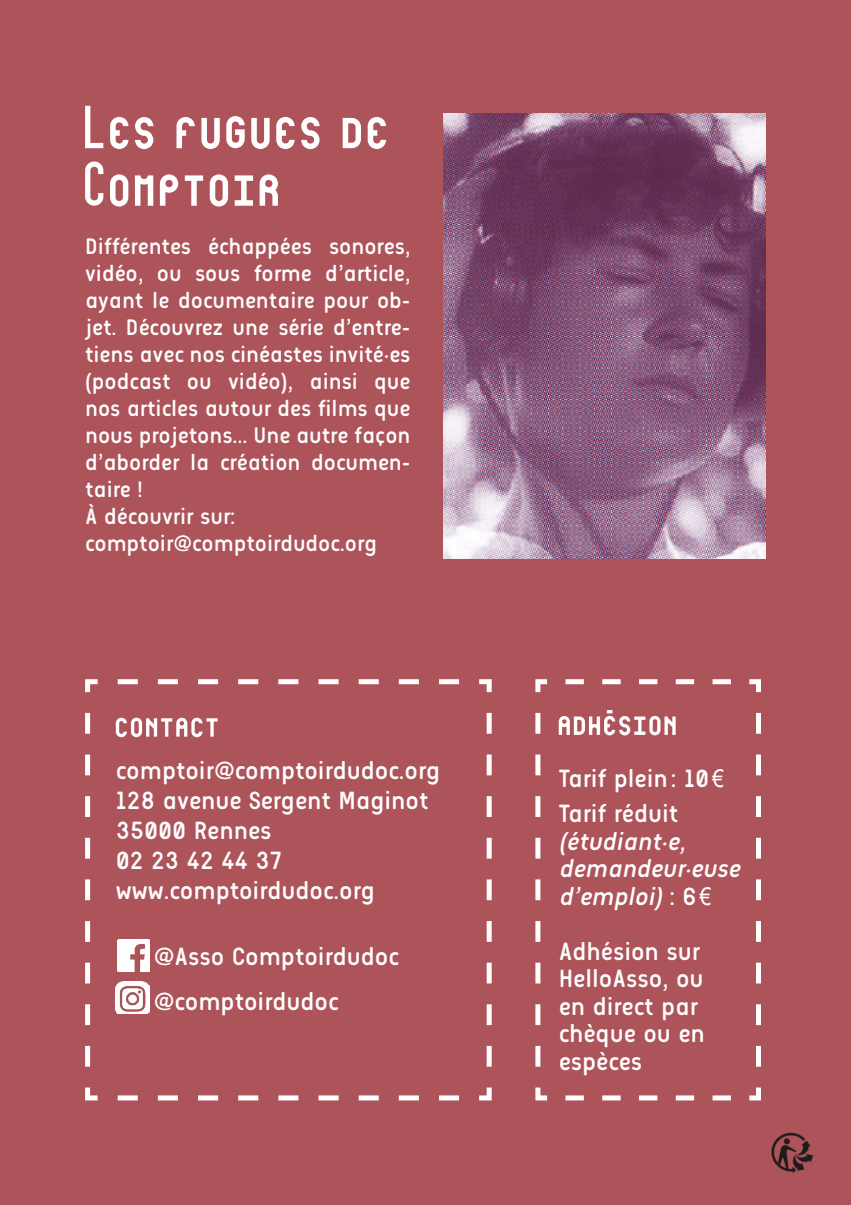
<style>
.page{position:relative;width:851px;height:1205px;background:#fff}
.page>*{position:absolute;margin:0;border:0;box-sizing:border-box;transform-origin:0 0}
.lieu{font:82.5px "brevedecomptoir 3";color:#fff}
.t1{font:50px "brevedecomptoir 3";color:#fff}
.t2{font:25px/27.5px "Easyrounded";color:#fff}
.t3{font:italic 25px/27.5px "Easyrounded";color:#fff}
.lieu-2{font:22.5px/27px "Easyrounded";color:#fff;text-align:justify}
.s1{font-family:"Arial Narrow"}
.s2{font-style:normal}
.s3{font-family:"Arial Narrow";font-style:normal}
</style>
<div class="page">
<div style="left:0;top:0;width:850px;height:1205px;background:#ad545b"></div>
<img style="left:443px;top:113px;width:322px;height:446px">
<svg style="left:85px;top:679px;width:407px;height:422px"></svg>
<img style="left:118px;top:939px;width:31px;height:32px">
<img style="left:116px;top:981px;width:33px;height:33px">
<svg style="left:535px;top:679px;width:226px;height:422px"></svg>
<img style="left:771px;top:1132px;width:43px;height:41px">
<p class="lieu" style="left:85px;top:71px;width:309px">Les fugues de</p>
<p class="lieu" style="left:85px;top:129px;width:201px">Comptoir</p>
<p class="lieu-2" style="left:85px;top:233px;width:327px">Différentes échappées sonores, vidéo, ou sous forme d’article, ayant le documentaire pour ob&shy;jet. Découvrez une série d’entre&shy;tiens avec nos cinéastes invité·es (podcast ou vidéo), ainsi que nos articles autour des films que nous projetons... Une autre façon d’aborder la création documen&shy;taire !</p>
<p class="lieu-2" style="left:85px;top:503px;width:152px">À découvrir sur:</p>
<p class="lieu-2" style="left:85px;top:530px;width:293px">comptoir@comptoirdudoc.org</p>
<p class="t1" style="left:116px;top:690px;width:107px">contact</p>
<p class="t2" style="left:116px;top:757px;width:326px">comptoir@comptoirdudoc.org</p>
<p class="t2" style="left:116px;top:787px;width:314px">128 avenue Sergent Maginot</p>
<p class="t2" style="left:116px;top:817px;width:157px">35000 Rennes</p>
<p class="t2" style="left:116px;top:847px;width:167px">02 23 42 44 37</p>
<p class="t2" style="left:116px;top:877px;width:260px">www.comptoirdudoc.org</p>
<p class="t2" style="left:153px;top:943px;width:247px">@Asso Comptoirdudoc</p>
<p class="t2" style="left:153px;top:987px;width:187px">@comptoirdudoc</p>
<p class="t1" style="left:558px;top:688px;width:122px">adhésion</p>
<p class="t2" style="left:558px;top:765px;width:167px">Tarif plein: 10<span class="s1">€</span></p>
<p class="t2" style="left:558px;top:800px;width:121px">Tarif réduit</p>
<p class="t3" style="left:558px;top:827px;width:188px">(étudiant·e, demandeur·euse d’emploi) <span class="s2">: 6</span> <span class="s3">€</span></p>
<p class="t2" style="left:558px;top:937px;width:148px">Adhésion sur<br>HelloAsso, ou en direct par chèque ou en espèces</p>
</div>
